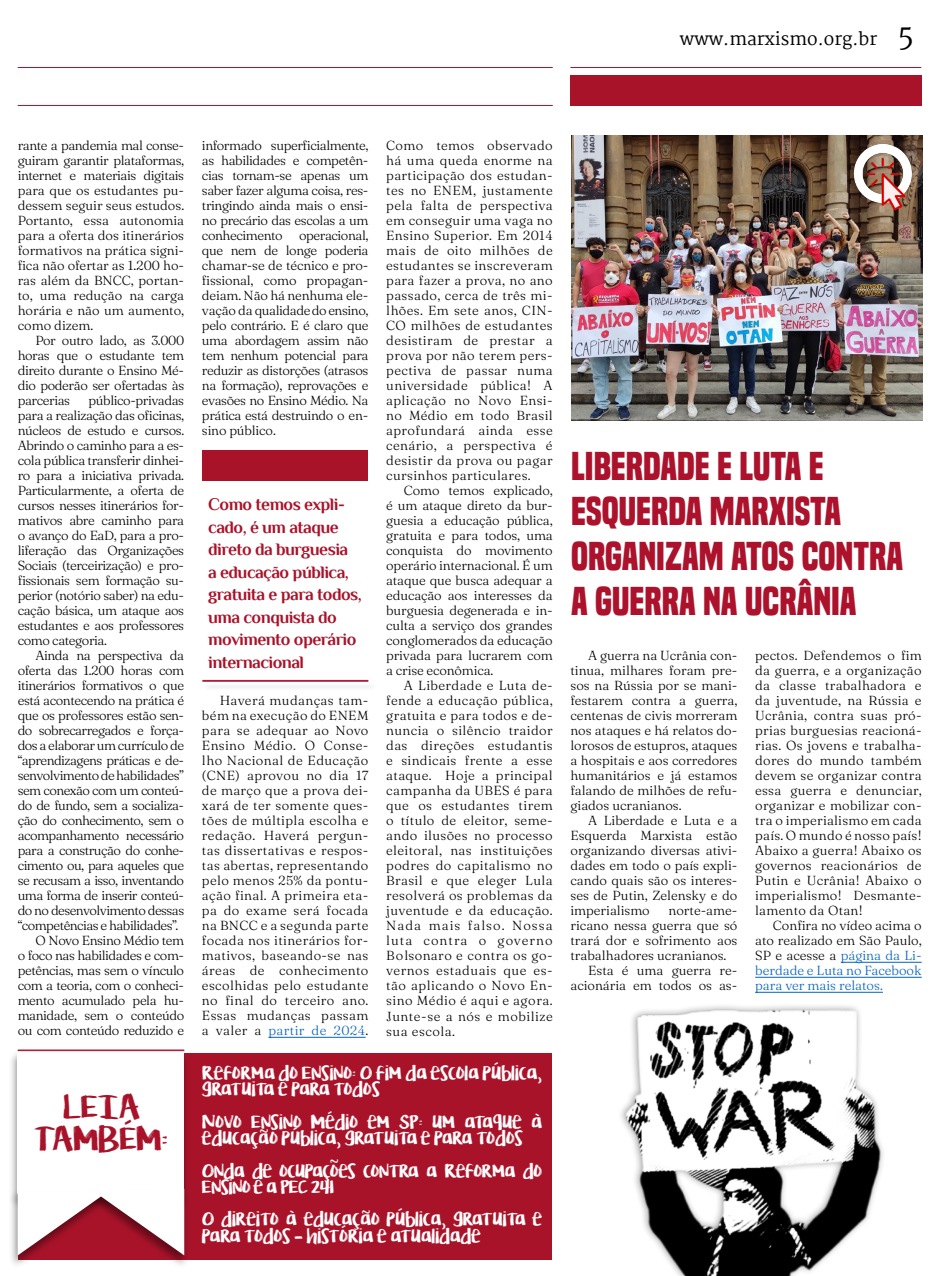
<style>
.page{position:relative;width:939px;height:1276px;background:#fff}
.page>*{position:absolute;margin:0;border:0;box-sizing:border-box;transform-origin:0 0}
.t1{font:700 37.5px/45px "Built Titling Rg";color:#ac122c}
.t2{font:28.75px/31.6px "KG Lifeis Messy";letter-spacing:-.02em;color:#a9132a;text-align:center}
.t3{font:700 17.5px/22.5px "Philosopher";letter-spacing:-.03em;color:#a9132a}
.t4{font:17.5px "Martel";color:#000}
.t5{font:16.25px/16.2px "KG Lifeis Messy";letter-spacing:-.02em;color:#fff}
.t6{font:16.25px/16.2px "KG Lifeis Messy";letter-spacing:-.04em;color:#fff}
.t7{font:300 13.12px/15px "Fraunces 9 pt";letter-spacing:-.03em;color:#000;text-align:justify}
.t8{font:300 13.12px "Fraunces 9 pt";color:#000}
.s1{font-size:28.75px}
.s2{color:#0563c1}
</style>
<div class="page">
<hr style="left:18px;top:67px;width:535px;height:1px;background:#a9132a">
<hr style="left:570px;top:67px;width:351px;height:1px;background:#a9132a">
<div style="left:18px;top:1053px;width:534px;height:207px;background:#a9132a"></div>
<hr style="left:18px;top:105px;width:535px;height:1px;background:#a9132a">
<hr style="left:268px;top:1037px;width:98px;height:1px;background:#0563c1">
<div style="left:8px;top:1049px;width:182px;height:159px;background:#000;opacity:.42"></div>
<div style="left:18px;top:1050px;width:166px;height:144px;background:#fff"></div>
<div style="left:8px;top:1187px;width:182px;height:81px;background:#000;opacity:.42"></div>
<svg style="left:18px;top:1188px;width:166px;height:67px"></svg>
<hr style="left:18px;top:1049px;width:166px;height:1px;background:#a9132a">
<hr style="left:18px;top:1050px;width:166px;height:1px;background:#a9132a">
<div style="left:203px;top:682px;width:174px;height:8px;background:#f7f7f7"></div>
<hr style="left:202px;top:680px;width:166px;height:1px;background:#a9132a">
<hr style="left:202px;top:681px;width:166px;height:1px;background:#a9132a">
<div style="left:202px;top:450px;width:166px;height:30px;background:#a9132a"></div>
<div style="left:570px;top:75px;width:352px;height:30px;background:#a9132a"></div>
<img style="left:621px;top:976px;width:301px;height:300px">
<img style="left:571px;top:135px;width:352px;height:285px">
<img style="left:849px;top:143px;width:67px;height:67px">
<hr style="left:841px;top:962px;width:81px;height:1px;background:#0563c1">
<hr style="left:755px;top:977px;width:167px;height:1px;background:#0563c1">
<hr style="left:755px;top:992px;width:128px;height:1px;background:#0563c1">
<h3 class="t4" style="left:680px;top:29px;width:235px">www.marxismo.org.br <span class="s1">5</span></h3>
<p class="t7" style="left:18px;top:137px;width:168px">rante a pandemia mal conse&shy;guiram garantir plataformas, internet e materiais digitais para que os estudantes pu&shy;dessem seguir seus estudos.<br>Portanto, essa autonomia para a oferta dos itinerários formativos na prática signi&shy;fica não ofertar as 1.200 ho&shy;ras além da BNCC, portan&shy;to, uma redução na carga horária e não um aumento, como dizem.</p>
<p class="t7" style="left:18px;top:332px;width:168px;text-indent:18px">Por outro lado, as 3.000 horas que o estudante tem direito durante o Ensino Mé&shy;dio poderão ser ofertadas às parcerias</p>
<p class="t7" style="left:18px;top:392px;width:168px;text-indent:71px">público-privadas para a realização das oficinas, núcleos de estudo e cursos.<br>Abrindo o caminho para a es&shy;cola pública transferir dinhei&shy;ro para a iniciativa privada.<br>Particularmente, a oferta de cursos nesses itinerários for&shy;mativos abre caminho para o avanço do EaD, para a pro&shy;liferação das Organizações Sociais (terceirização) e pro&shy;fissionais sem formação su&shy;perior (notório saber) na edu&shy;cação básica, um ataque aos estudantes e aos professores como categoria.</p>
<p class="t7" style="left:35px;top:647px;width:150px">Ainda na perspectiva da</p>
<p class="t7" style="left:18px;top:662px;width:168px">oferta das 1.200 horas com</p>
<p class="t7" style="left:18px;top:677px;width:168px">itinerários formativos o que</p>
<p class="t7" style="left:18px;top:692px;width:168px">está acontecendo na prática é</p>
<p class="t7" style="left:18px;top:707px;width:168px">que os professores estão sen-</p>
<p class="t7" style="left:18px;top:722px;width:168px">do sobrecarregados e força-</p>
<p class="t7" style="left:18px;top:737px;width:168px">dos a elaborar um currículo de</p>
<p class="t7" style="left:18px;top:752px;width:168px">“aprendizagens práticas e de-</p>
<p class="t7" style="left:18px;top:767px;width:168px">senvolvimento de habilidades”</p>
<p class="t7" style="left:18px;top:782px;width:168px">sem conexão com um conteú-</p>
<p class="t7" style="left:18px;top:797px;width:168px">do de fundo, sem a socializa-</p>
<p class="t7" style="left:18px;top:812px;width:168px">ção do conhecimento, sem o</p>
<p class="t7" style="left:18px;top:827px;width:168px">acompanhamento necessário</p>
<p class="t7" style="left:18px;top:842px;width:168px">para a construção do conhe-</p>
<p class="t7" style="left:18px;top:857px;width:168px">cimento ou, para aqueles que</p>
<p class="t7" style="left:18px;top:872px;width:168px">se recusam a isso, inventando</p>
<p class="t7" style="left:18px;top:887px;width:168px">uma forma de inserir conteú-</p>
<p class="t7" style="left:18px;top:902px;width:168px">do no desenvolvimento dessas</p>
<p class="t7" style="left:18px;top:917px;width:162px">“competências e habilidades”.</p>
<p class="t7" style="left:35px;top:932px;width:150px">O Novo Ensino Médio tem</p>
<p class="t7" style="left:18px;top:947px;width:168px">o foco nas habilidades e com-</p>
<p class="t7" style="left:18px;top:962px;width:168px">petências, mas sem o vínculo</p>
<p class="t7" style="left:18px;top:977px;width:168px">com a teoria, com o conheci-</p>
<p class="t7" style="left:18px;top:992px;width:168px">mento acumulado pela hu-</p>
<p class="t7" style="left:18px;top:1007px;width:168px">manidade, sem o conteúdo</p>
<p class="t7" style="left:18px;top:1022px;width:168px">ou com conteúdo reduzido e</p>
<h2 class="t2" style="left:34px;top:1091px;width:136px">LEIA<br>TAMBÉM:</h2>
<p class="t7" style="left:202px;top:137px;width:168px">informado superficialmente, as habilidades e competên&shy;cias tornam-se apenas um saber fazer alguma coisa, res&shy;tringindo ainda mais o ensi&shy;no precário das escolas a um conhecimento operacional, que nem de longe poderia chamar-se de técnico e pro&shy;fissional, como propagan&shy;deiam. Não há nenhuma ele&shy;vação da qualidade do ensino, pelo contrário. E é claro que uma abordagem assim não tem nenhum potencial para reduzir as distorções (atrasos na formação), reprovações e evasões no Ensino Médio. Na prática está destruindo o en&shy;sino público.</p>
<h3 class="t3" style="left:208px;top:493px;width:155px">Como temos expli&shy;cado, é um ataque direto da burguesia<br>a educação pública, gratuita e para todos, uma conquista do movimento operário internacional</h3>
<p class="t7" style="left:202px;top:692px;width:168px;text-indent:18px">Haverá mudanças tam&shy;bém na execução do ENEM para se adequar ao Novo Ensino Médio. O Conse&shy;lho Nacional de Educação (CNE) aprovou no dia 17 de março que a prova dei&shy;xará de ter somente ques&shy;tões de múltipla escolha e redação. Haverá pergun&shy;tas dissertativas e respos&shy;tas abertas, representando pelo menos 25% da pontu&shy;ação final. A primeira eta&shy;pa do exame será focada na BNCC e a segunda parte focada nos itinerários for&shy;mativos, baseando-se nas áreas de conhecimento escolhidas pelo estudante no final do terceiro ano.<br>Essas mudanças passam a valer a <span class="s2">partir de 2024</span>.</p>
<p class="t7" style="left:386px;top:137px;width:168px">Como temos observado há uma queda enorme na participação dos estudan&shy;tes no ENEM, justamente pela falta de perspectiva em conseguir uma vaga no Ensino Superior. Em 2014 mais de oito milhões de estudantes se inscreveram para fazer a prova, no ano passado, cerca de três mi&shy;lhões. Em sete anos, CIN-CO milhões de estudantes desistiram de prestar a prova por não terem pers&shy;pectiva de passar numa universidade pública! A aplicação no Novo Ensi&shy;no Médio em todo Brasil aprofundará ainda esse cenário, a perspectiva é desistir da prova ou pagar cursinhos particulares.</p>
<p class="t7" style="left:386px;top:482px;width:168px;text-indent:18px">Como temos explicado, é um ataque direto da bur&shy;guesia a educação pública, gratuita e para todos, uma conquista do movimento operário internacional. É um ataque que busca adequar a educação aos interesses da burguesia degenerada e in&shy;culta a serviço dos grandes conglomerados da educação privada para lucrarem com a crise econômica.</p>
<p class="t7" style="left:386px;top:677px;width:168px;text-indent:18px">A Liberdade e Luta de&shy;fende a educação pública, gratuita e para todos e de&shy;nuncia o silêncio traidor das direções estudantis e sindicais frente a esse ataque. Hoje a principal campanha da UBES é para que os estudantes tirem o título de eleitor, seme&shy;ando ilusões no processo eleitoral, nas instituições podres do capitalismo no Brasil e que eleger Lula resolverá os problemas da juventude e da educação.<br>Nada mais falso. Nossa luta contra o governo Bolsonaro e contra os go&shy;vernos estaduais que es&shy;tão aplicando o Novo En&shy;sino Médio é aqui e agora.<br>Junte-se a nós e mobilize sua escola.</p>
<p class="t5" style="left:202px;top:1065px;width:342px">Reforma do Ensino: O fim da escola pública, gratuita e para todos</p>
<p class="t5" style="left:202px;top:1114px;width:342px">Novo Ensino Médio em SP: um ataque à educação pública, gratuita e para todos</p>
<p class="t6" style="left:202px;top:1162px;width:342px">Onda de ocupações contra a Reforma do<br>Ensino e a PEC 241</p>
<p class="t5" style="left:202px;top:1211px;width:342px">O direito à educação pública, gratuita e para todos – história e atualidade</p>
<h1 class="t1" style="left:571px;top:444px;width:334px">LIBERDADE E LUTA E<br>ESQUERDA MARXISTA<br>ORGANIZAM ATOS CONTRA<br>A GUERRA NA UCRÂNIA</h1>
<p class="t7" style="left:570px;top:647px;width:168px;text-indent:18px">A guerra na Ucrânia con&shy;tinua, milhares foram pre&shy;sos na Rússia por se mani&shy;festarem contra a guerra, centenas de civis morreram nos ataques e há relatos do&shy;lorosos de estupros, ataques a hospitais e aos corredores humanitários e já estamos falando de milhões de refu&shy;giados ucranianos.</p>
<p class="t7" style="left:570px;top:812px;width:169px;text-indent:18px">A Liberdade e Luta e a Esquerda Marxista estão organizando diversas ativi&shy;dades em todo o país expli&shy;cando quais são os interes&shy;ses de Putin, Zelensky e do imperialismo</p>
<p class="t7" style="left:755px;top:647px;width:168px">pectos. Defendemos o fim da guerra, e a organização da classe trabalhadora e da juventude, na Rússia e Ucrânia, contra suas pró&shy;prias burguesias reacioná&shy;rias. Os jovens e trabalha&shy;dores do mundo também devem se organizar contra essa guerra e denunciar, organizar e mobilizar con&shy;tra o imperialismo em cada país. O mundo é nosso país!<br>Abaixo a guerra! Abaixo os governos reacionários de Putin e Ucrânia! Abaixo o imperialismo! Desmante&shy;lamento da Otan!</p>
<p class="t7" style="left:755px;top:917px;width:168px;text-indent:18px">Confira no vídeo acima o ato realizado em São Paulo, SP e acesse a <span class="s2">página da Li&shy;berdade e Luta no Facebook para ver mais relatos.</span></p>
<p class="t8" style="left:669px;top:900px;width:70px">norte-ame-</p>
<p class="t8" style="left:570px;top:915px;width:168px">ricano nessa guerra que só</p>
<p class="t8" style="left:570px;top:930px;width:168px">trará dor e sofrimento aos</p>
<p class="t8" style="left:570px;top:945px;width:157px">trabalhadores ucranianos.</p>
<p class="t8" style="left:588px;top:960px;width:151px">Esta é uma guerra re-</p>
<p class="t8" style="left:570px;top:975px;width:168px">acionária em todos os as-</p>
</div>
